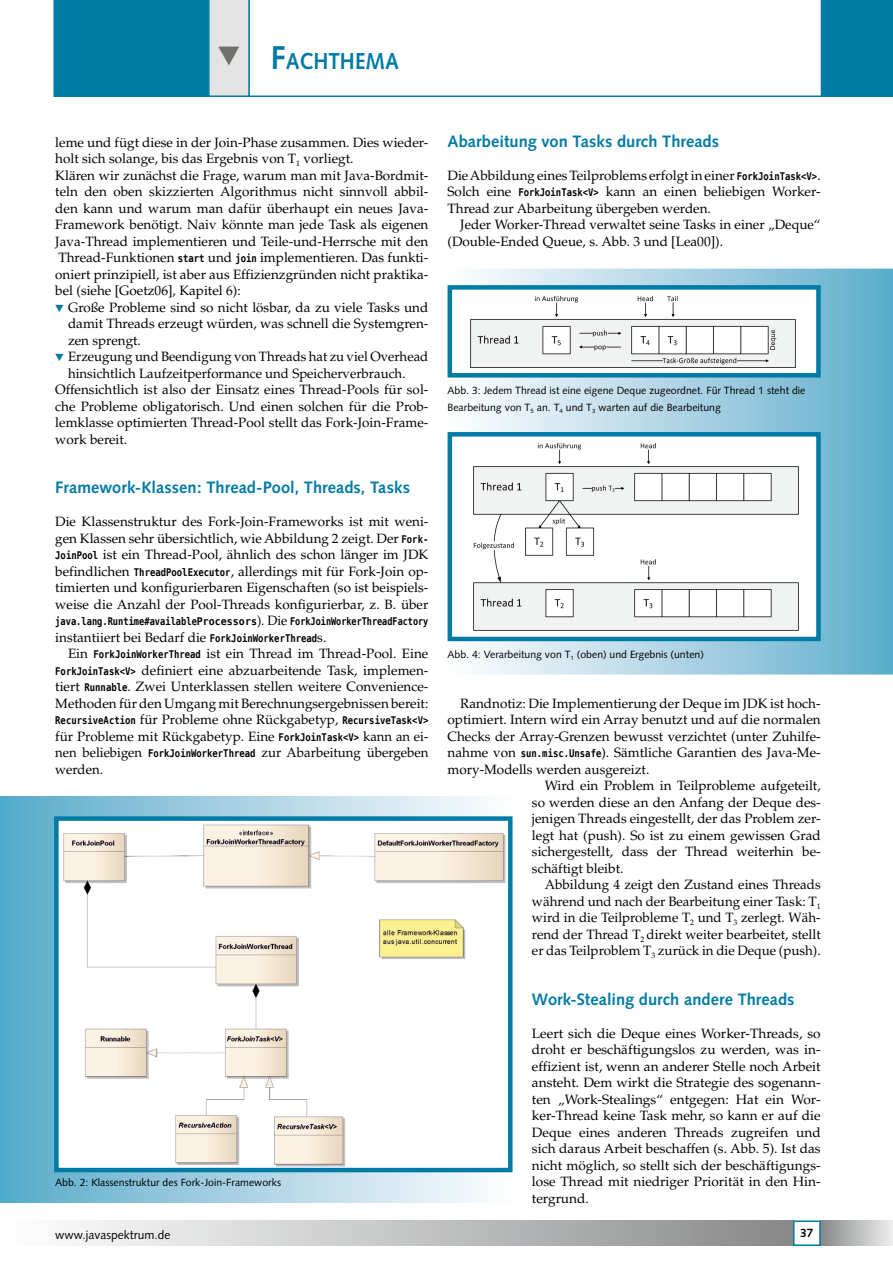
<style>
.page{position:relative;width:893px;height:1263px;background:#fff}
.page>*{position:absolute;margin:0;border:0;box-sizing:border-box;transform-origin:0 0}
.t1{font:700 23.1px "Syntax";color:#007ba5;scale:.9 1}
.t2{font:700 16.5px "Syntax";color:#007ba5}
.t3{font:13.5px/16.5px "Palatino";color:#000;text-align:justify}
.t4{font:12px "Syntax";color:#000}
.t5{font:700 12px "Syntax";color:#000}
.t6{font:10.5px/16.5px "Syntax";color:#000}
.t7{font:700 10.5px "Bitstream Vera Sans Mono";color:#000;scale:.83 1}
.t8{font:700 10.5px "Bitstream Vera Sans Mono";color:#000;scale:.85 1}
.s1{font-size:33px}
.s2{font-family:"Bitstream Vera Sans Mono";font-weight:700;font-size:10.5px}
.s3{font-family:"European Pi Three";font-size:10.5px;color:#007ba5}
.s4{font-family:"Palatino";font-weight:400;font-size:13.5px}
</style>
<div class="page">
<div style="left:0;top:1220px;width:793px;height:26px;background:linear-gradient(to right,#fff,#898a8a)"></div>
<div style="left:821px;top:1220px;width:72px;height:26px;background:linear-gradient(to right,#898a8a,#ededee)"></div>
<div style="left:793px;top:1220px;width:28px;height:26px;border:2px solid #007ba5"></div>
<svg style="left:250px;top:0;width:571px;height:97px"></svg>
<div style="left:821px;top:0;width:72px;height:97px;background:#007ba5"></div>
<div style="left:0;top:796px;width:513px;height:406px;background:linear-gradient(to right,#58aaca,#fefcfe)"></div>
<img style="left:59px;top:821px;width:449px;height:346px">
<div style="left:54px;top:816px;width:459px;height:356px;border:4px solid #007ba5"></div>
<svg style="left:448px;top:269px;width:445px;height:405px;background:#98cade"></svg>
<div style="left:450px;top:287px;width:368px;height:88px;background:#fff"></div>
<img style="left:471px;top:295px;width:324px;height:73px">
<div style="left:448px;top:285px;width:373px;height:92px;border:4px solid #007ba5"></div>
<div style="left:450px;top:434px;width:368px;height:205px;background:#fff"></div>
<img style="left:474px;top:442px;width:325px;height:189px">
<div style="left:448px;top:432px;width:373px;height:209px;border:4px solid #007ba5"></div>
<svg style="left:54px;top:0;width:196px;height:97px;background:#2d8fb1"></svg>
<h1 class="t1" style="left:271px;top:48px;width:144px"><span class="s1">F</span>ACHTHEMA</h1>
<p class="t3" style="left:55px;top:134px;width:375px">leme und fügt diese in der Join-Phase zusammen. Dies wieder-</p>
<p class="t3" style="left:55px;top:150px;width:300px">holt sich solange, bis das Ergebnis von T<sub>1</sub> vorliegt.</p>
<p class="t3" style="left:55px;top:167px;width:375px">Klären wir zunächst die Frage, warum man mit Java-Bordmit-</p>
<p class="t3" style="left:55px;top:183px;width:375px">teln den oben skizzierten Algorithmus nicht sinnvoll abbil-</p>
<p class="t3" style="left:55px;top:200px;width:375px">den kann und warum man dafür überhaupt ein neues Java-</p>
<p class="t3" style="left:55px;top:216px;width:375px">Framework benötigt. Naiv könnte man jede Task als eigenen</p>
<p class="t3" style="left:55px;top:233px;width:375px">Java-Thread implementieren und Teile-und-Herrsche mit den</p>
<p class="t3" style="left:58px;top:249px;width:371px">Thread-Funktionen <span class="s2">start</span> und <span class="s2">join</span> implementieren. Das funkti-</p>
<p class="t3" style="left:55px;top:266px;width:375px">oniert prinzipiell, ist aber aus Effizienzgründen nicht praktika-</p>
<p class="t3" style="left:55px;top:282px;width:187px">bel (siehe [Goetz06], Kapitel 6):</p>
<p class="t3" style="left:55px;top:299px;width:375px"><span class="s3">H</span> Große Probleme sind so nicht lösbar, da zu viele Tasks und</p>
<p class="t3" style="left:68px;top:315px;width:362px">damit Threads erzeugt würden, was schnell die Systemgren-</p>
<p class="t3" style="left:68px;top:332px;width:74px">zen sprengt.</p>
<p class="t3" style="left:55px;top:348px;width:375px"><span class="s3">H</span> Erzeugung und Beendigung von Threads hat zu viel Overhead</p>
<p class="t3" style="left:68px;top:365px;width:339px">hinsichtlich Laufzeitperformance und Speicherverbrauch.</p>
<p class="t3" style="left:55px;top:381px;width:375px">Offensichtlich ist also der Einsatz eines Thread-Pools für sol-</p>
<p class="t3" style="left:55px;top:398px;width:375px">che Probleme obligatorisch. Und einen solchen für die Prob-</p>
<p class="t3" style="left:55px;top:414px;width:375px">lemklasse optimierten Thread-Pool stellt das Fork-Join-Frame-</p>
<p class="t3" style="left:55px;top:431px;width:74px">work bereit.</p>
<p class="t2" style="left:55px;top:478px;width:356px">Framework-Klassen: Thread-Pool, Threads, Tasks</p>
<p class="t3" style="left:55px;top:513px;width:375px">Die Klassenstruktur des Fork-Join-Frameworks ist mit weni&shy;gen Klassen sehr übersichtlich, wie Abbildung 2 zeigt. Der <span class="s2">Fork-JoinPool</span> ist ein Thread-Pool, ähnlich des schon länger im JDK befindlichen <span class="s2">ThreadPoolExecutor</span>, allerdings mit für Fork-Join op&shy;timierten und konfigurierbaren Eigenschaften (so ist beispiels&shy;weise die Anzahl der Pool-Threads konfigurierbar, z. B. über</p>
<p class="t7" style="left:55px;top:615px;width:451px">java.lang.Runtime#availableProcessors<span class="s4">). Die</span> ForkJoinWorkerThreadFactory</p>
<p class="t3" style="left:55px;top:629px;width:273px">instantiiert bei Bedarf die <span class="s2">ForkJoinWorkerThread</span>s.</p>
<p class="t3" style="left:68px;top:645px;width:362px">Ein <span class="s2">ForkJoinWorkerThread</span> ist ein Thread im Thread-Pool. Eine</p>
<p class="t3" style="left:55px;top:662px;width:375px"><span class="s2">ForkJoinTask&lt;V&gt;</span> definiert eine abzuarbeitende Task, implemen-</p>
<p class="t3" style="left:55px;top:678px;width:375px">tiert <span class="s2">Runnable</span>. Zwei Unterklassen stellen weitere Convenience-</p>
<p class="t3" style="left:55px;top:695px;width:375px">Methoden für den Umgang mit Berechnungsergebnissen bereit:</p>
<p class="t8" style="left:55px;top:714px;width:440px">RecursiveAction <span class="s4">für Probleme ohne Rückgabetyp,</span> RecursiveTask&lt;V&gt;</p>
<p class="t3" style="left:55px;top:728px;width:375px">für Probleme mit Rückgabetyp. Eine <span class="s2">ForkJoinTask&lt;V&gt;</span> kann an ei&shy;nen beliebigen <span class="s2">ForkJoinWorkerThread</span> zur Abarbeitung übergeben werden.</p>
<p class="t6" style="left:55px;top:1174px;width:227px">Abb. 2: Klassenstruktur des Fork-Join-Frameworks</p>
<p class="t2" style="left:448px;top:131px;width:273px">Abarbeitung von Tasks durch Threads</p>
<p class="t3" style="left:448px;top:167px;width:375px">Die Abbildung eines Teilproblems erfolgt in einer <span class="s2">ForkJoinTask&lt;V&gt;</span>.<br>Solch eine <span class="s2">ForkJoinTask&lt;V&gt;</span> kann an einen beliebigen Worker-Thread zur Abarbeitung übergeben werden.</p>
<p class="t3" style="left:448px;top:216px;width:375px;text-indent:13px">Jeder Worker-Thread verwaltet seine Tasks in einer „Deque“ (Double-Ended Queue, s. Abb. 3 und [Lea00]).</p>
<p class="t6" style="left:448px;top:382px;width:359px">Abb. 3: Jedem Thread ist eine eigene Deque zugeordnet. Für Thread 1 steht die<br>Bearbeitung von T<sub>5</sub> an. T<sub>4</sub> und T<sub>3</sub> warten auf die Bearbeitung</p>
<p class="t6" style="left:448px;top:646px;width:258px">Abb. 4: Verarbeitung von T<sub>1</sub> (oben) und Ergebnis (unten)</p>
<p class="t3" style="left:460px;top:695px;width:362px">Randnotiz: Die Implementierung der Deque im JDK ist hoch-</p>
<p class="t3" style="left:448px;top:711px;width:375px">optimiert. Intern wird ein Array benutzt und auf die normalen</p>
<p class="t3" style="left:448px;top:728px;width:375px">Checks der Array-Grenzen bewusst verzichtet (unter Zuhilfe-</p>
<p class="t3" style="left:448px;top:744px;width:375px">nahme von <span class="s2">sun.misc.Unsafe</span>). Sämtliche Garantien des Java-Me-</p>
<p class="t3" style="left:448px;top:761px;width:203px">mory-Modells werden ausgereizt.</p>
<p class="t3" style="left:545px;top:777px;width:277px">Wird ein Problem in Teilprobleme aufgeteilt,</p>
<p class="t3" style="left:532px;top:794px;width:290px">so werden diese an den Anfang der Deque des-</p>
<p class="t3" style="left:532px;top:810px;width:290px">jenigen Threads eingestellt, der das Problem zer-</p>
<p class="t3" style="left:532px;top:827px;width:290px">legt hat (push). So ist zu einem gewissen Grad</p>
<p class="t3" style="left:532px;top:843px;width:290px">sichergestellt, dass der Thread weiterhin be-</p>
<p class="t3" style="left:532px;top:860px;width:93px">schäftigt bleibt.</p>
<p class="t3" style="left:545px;top:876px;width:277px">Abbildung 4 zeigt den Zustand eines Threads</p>
<p class="t3" style="left:532px;top:893px;width:290px">während und nach der Bearbeitung einer Task: T<sub>1</sub></p>
<p class="t3" style="left:532px;top:909px;width:290px">wird in die Teilprobleme T<sub>2</sub> und T<sub>3</sub> zerlegt. Wäh-</p>
<p class="t3" style="left:532px;top:926px;width:290px">rend der Thread T<sub>2</sub> direkt weiter bearbeitet, stellt</p>
<p class="t3" style="left:532px;top:942px;width:290px">er das Teilproblem T<sub>3</sub> zurück in die Deque (push).</p>
<p class="t2" style="left:532px;top:989px;width:264px">Work-Stealing durch andere Threads</p>
<p class="t3" style="left:532px;top:1025px;width:290px">Leert sich die Deque eines Worker-Threads, so droht er beschäftigungslos zu werden, was in&shy;effizient ist, wenn an anderer Stelle noch Arbeit ansteht. Dem wirkt die Strategie des sogenann&shy;ten „Work-Stealings“ entgegen: Hat ein Wor&shy;ker-Thread keine Task mehr, so kann er auf die Deque eines anderen Threads zugreifen und sich daraus Arbeit beschaffen (s. Abb. 5). Ist das nicht möglich, so stellt sich der beschäftigungs&shy;lose Thread mit niedriger Priorität in den Hin&shy;tergrund.</p>
<p class="t4" style="left:55px;top:1227px;width:117px">www.javaspektrum.de</p>
<p class="t5" style="left:800px;top:1226px;width:15px">37</p>
</div>
